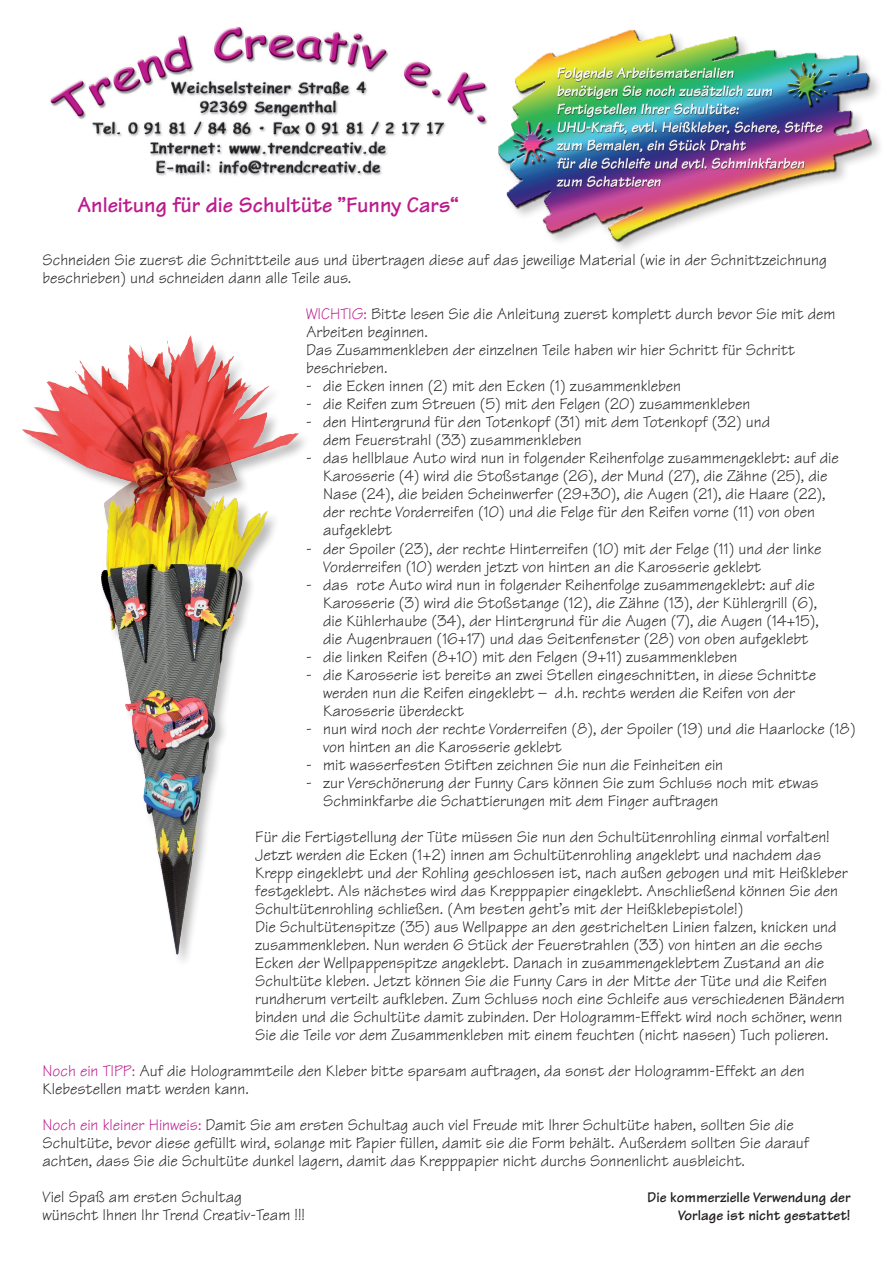
<style>
.page{position:relative;width:893px;height:1263px;background:#fff}
.page>*{position:absolute;margin:0;border:0;box-sizing:border-box;transform-origin:0 0}
.t1{font:700 22.5px "Tekton";color:#bc1b8d}
.t2{font:16.5px/18px "Tekton";color:#231f20}
.t3{font:700 15px/18px "Tekton";color:#231f20;text-align:right}
.s1{color:#bc1b8d}
</style>
<div class="page">
<img style="left:498px;top:30px;width:374px;height:213px">
<img style="left:50px;top:26px;width:438px;height:150px">
<img style="left:22px;top:336px;width:277px;height:625px">
<h1 class="t1" style="left:77px;top:191px;width:383px">Anleitung für die Schultüte ”Funny Cars“</h1>
<p class="t2" style="left:43px;top:251px;width:786px">Schneiden Sie zuerst die Schnittteile aus und übertragen diese auf das jeweilige Material (wie in der Schnittzeichnung beschrieben) und schneiden dann alle Teile aus.</p>
<p class="t2" style="left:306px;top:305px;width:531px"><span class="s1">WICHTIG:</span> Bitte lesen Sie die Anleitung zuerst komplett durch bevor Sie mit dem Arbeiten beginnen.<br>Das Zusammenkleben der einzelnen Teile haben wir hier Schritt für Schritt beschrieben.</p>
<p class="t2" style="left:306px;top:377px;width:376px">- die Ecken innen (2) mit den Ecken (1) zusammenkleben</p>
<p class="t2" style="left:306px;top:395px;width:446px">- die Reifen zum Streuen (5) mit den Felgen (20) zusammenkleben</p>
<p class="t2" style="left:323px;top:413px;width:449px;text-indent:-17px">- den Hintergrund für den Totenkopf (31) mit dem Totenkopf (32) und dem Feuerstrahl (33) zusammenkleben</p>
<p class="t2" style="left:323px;top:449px;width:517px;text-indent:-17px">- das hellblaue Auto wird nun in folgender Reihenfolge zusammengeklebt: auf die Karosserie (4) wird die Stoßstange (26), der Mund (27), die Zähne (25), die Nase (24), die beiden Scheinwerfer (29+30), die Augen (21), die Haare (22), der rechte Vorderreifen (10) und die Felge für den Reifen vorne (11) von oben aufgeklebt</p>
<p class="t2" style="left:323px;top:539px;width:500px;text-indent:-17px">- der Spoiler (23), der rechte Hinterreifen (10) mit der Felge (11) und der linke<br>Vorderreifen (10) werden jetzt von hinten an die Karosserie geklebt</p>
<p class="t2" style="left:323px;top:575px;width:497px;text-indent:-17px">- das rote Auto wird nun in folgender Reihenfolge zusammengeklebt: auf die Karosserie (3) wird die Stoßstange (12), die Zähne (13), der Kühlergrill (6), die Kühlerhaube (34), der Hintergrund für die Augen (7), die Augen (14+15), die Augenbrauen (16+17) und das Seitenfenster (28) von oben aufgeklebt</p>
<p class="t2" style="left:306px;top:647px;width:433px">- die linken Reifen (8+10) mit den Felgen (9+11) zusammenkleben</p>
<p class="t2" style="left:323px;top:665px;width:494px;text-indent:-17px">- die Karosserie ist bereits an zwei Stellen eingeschnitten, in diese Schnitte werden nun die Reifen eingeklebt – d.h. rechts werden die Reifen von der<br>Karosserie überdeckt</p>
<p class="t2" style="left:323px;top:719px;width:534px;text-indent:-17px">- nun wird noch der rechte Vorderreifen (8), der Spoiler (19) und die Haarlocke (18) von hinten an die Karosserie geklebt</p>
<p class="t2" style="left:306px;top:755px;width:419px">- mit wasserfesten Stiften zeichnen Sie nun die Feinheiten ein</p>
<p class="t2" style="left:323px;top:773px;width:497px;text-indent:-17px">- zur Verschönerung der Funny Cars können Sie zum Schluss noch mit etwas<br>Schminkfarbe die Schattierungen mit dem Finger auftragen</p>
<p class="t2" style="left:255px;top:827px;width:594px">Für die Fertigstellung der Tüte müssen Sie nun den Schultütenrohling einmal vorfalten!<br>Jetzt werden die Ecken (1+2) innen am Schultütenrohling angeklebt und nachdem das Krepp eingeklebt und der Rohling geschlossen ist, nach außen gebogen und mit Heißkleber festgeklebt. Als nächstes wird das Krepppapier eingeklebt. Anschließend können Sie den Schultütenrohling schließen. (Am besten geht’s mit der Heißklebepistole!)<br>Die Schultütenspitze (35) aus Wellpappe an den gestrichelten Linien falzen, knicken und zusammenkleben. Nun werden 6 Stück der Feuerstrahlen (33) von hinten an die sechs Ecken der Wellpappenspitze angeklebt. Danach in zusammengeklebtem Zustand an die Schultüte kleben. Jetzt können Sie die Funny Cars in der Mitte der Tüte und die Reifen rundherum verteilt aufkleben. Zum Schluss noch eine Schleife aus verschiedenen Bändern binden und die Schultüte damit zubinden. Der Hologramm-Effekt wird noch schöner, wenn Sie die Teile vor dem Zusammenkleben mit einem feuchten (nicht nassen) Tuch polieren.</p>
<p class="t2" style="left:43px;top:1061px;width:764px"><span class="s1">Noch ein TIPP:</span> Auf die Hologrammteile den Kleber bitte sparsam auftragen, da sonst der Hologramm-Effekt an den<br>Klebestellen matt werden kann.</p>
<p class="t2" style="left:43px;top:1115px;width:768px"><span class="s1">Noch ein kleiner Hinweis:</span> Damit Sie am ersten Schultag auch viel Freude mit Ihrer Schultüte haben, sollten Sie die<br>Schultüte, bevor diese gefüllt wird, solange mit Papier füllen, damit sie die Form behält. Außerdem sollten Sie darauf achten, dass Sie die Schultüte dunkel lagern, damit das Krepppapier nicht durchs Sonnenlicht ausbleicht.</p>
<p class="t2" style="left:43px;top:1187px;width:264px">Viel Spaß am ersten Schultag<br>wünscht Ihnen Ihr Trend Creativ-Team !!!</p>
<p class="t3" style="left:647px;top:1189px;width:205px">Die kommerzielle Verwendung der<br>Vorlage ist nicht gestattet!</p>
</div>
